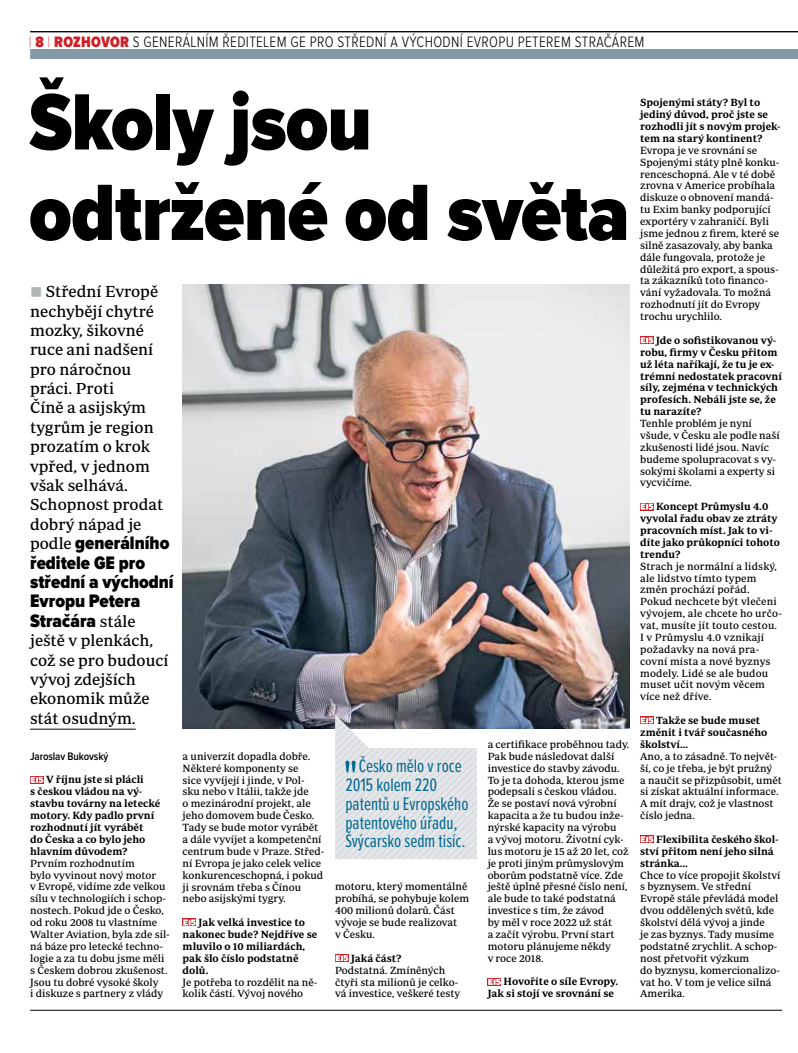
<style>
.page{position:relative;width:798px;height:1053px;background:#fff}
.page>*{position:absolute;margin:0;border:0;box-sizing:border-box;transform-origin:0 0}
.t1{font:900 82.62px/90.4px "Proxima Nova Cond";letter-spacing:-.01em;color:#000}
.t2{font:18.75px/18.8px "Proxima Nova Ex Cn";color:#006991}
.t3{font:900 18.75px/19.4px "Proxima Nova Cond";color:#000}
.t4{font:16.25px/19.4px "Periodico Text";color:#000}
.t5{font:300 15.62px "Proxima Nova Cond";letter-spacing:.02em;color:#000;scale:.96 1}
.t6{font:600 11.25px "Proxima Nova Cond";letter-spacing:-.01em;color:#000}
.t7{font:10.62px/11.9px "Periodico Text";color:#000}
.t8{font:600 10.62px/11.9px "Periodico Text";color:#000}
.s1{font-weight:100;color:#cf1f26}
.s2{font-weight:900;color:#cf1f26}
.s3{color:#b1b4b6}
.s4{font-family:"Periodico Text";font-weight:400;font-size:16.25px}
</style>
<div class="page">
<img style="left:182px;top:284px;width:447px;height:444px">
<svg style="left:335px;top:714px;width:142px;height:145px;background:#d4d6da"></svg>
<hr style="left:30px;top:31px;width:767px;height:1px;background:#000">
<div style="left:30px;top:49px;width:767px;height:10px;background:#849aa6"></div>
<hr style="left:30px;top:1009px;width:751px;height:1px;background:#000">
<hr style="left:30px;top:729px;width:106px;height:1px;background:#000">
<svg style="left:30px;top:776px;width:14px;height:7px"></svg>
<svg style="left:182px;top:918px;width:14px;height:8px"></svg>
<svg style="left:487px;top:978px;width:14px;height:7px"></svg>
<svg style="left:640px;top:336px;width:13px;height:8px"></svg>
<svg style="left:640px;top:503px;width:13px;height:7px"></svg>
<svg style="left:640px;top:716px;width:13px;height:8px"></svg>
<svg style="left:640px;top:835px;width:13px;height:7px"></svg>
<svg style="left:335px;top:954px;width:13px;height:7px"></svg>
<h3 class="t5" style="left:29px;top:35px;width:642px"><span class="s1">|</span> <span class="s2">8</span> <span class="s1">|</span> <span class="s2">ROZHOVOR</span> S GENERÁLNÍM ŘEDITELEM GE PRO STŘEDNÍ A VÝCHODNÍ EVROPU PETEREM STRAČÁREM</h3>
<h1 class="t1" style="left:29px;top:80px;width:602px">Školy jsou odtržené od světa</h1>
<p class="t8" style="left:640px;top:96px;width:142px">Spojenými státy? Byl to jediný důvod, proč jste se rozhodli jít s novým projek&shy;tem na starý kontinent?</p>
<p class="t7" style="left:640px;top:144px;width:141px">Evropa je ve srovnání se<br>Spojenými státy plně konku&shy;renceschopná. Ale v té době zrovna v Americe probíhala diskuze o obnovení mandá&shy;tu Exim banky podporující exportéry v zahraničí. Byli jsme jednou z firem, které se silně zasazovaly, aby banka dále fungovala, protože je důležitá pro export, a spous&shy;ta zákazníků toto financo&shy;vání vyžadovala. To možná rozhodnutí jít do Evropy trochu urychlilo.</p>
<p class="t8" style="left:640px;top:334px;width:143px;text-indent:16px">Jde o sofistikovanou vý&shy;robu, firmy v Česku přitom už léta naříkají, že tu je ex&shy;trémní nedostatek pracovní síly, zejména v technických profesích. Nebáli jste se, že tu narazíte?</p>
<p class="t7" style="left:640px;top:417px;width:141px">Tenhle problém je nyní všude, v Česku ale podle naší zkušenosti lidé jsou. Navíc budeme spolupracovat s vy&shy;sokými školami a experty si vycvičíme.</p>
<p class="t8" style="left:640px;top:500px;width:141px;text-indent:16px">Koncept Průmyslu 4.0 vyvolal řadu obav ze ztráty pracovních míst. Jak to vi&shy;díte jako průkopníci tohoto trendu?</p>
<p class="t7" style="left:640px;top:560px;width:143px">Strach je normální a lidský, ale lidstvo tímto typem změn prochází pořád.<br>Pokud nechcete být vlečeni vývojem, ale chcete ho určo&shy;vat, musíte jít touto cestou.<br>I v Průmyslu 4.0 vznikají požadavky na nová pra&shy;covní místa a nové byznys modely. Lidé se ale budou muset učit novým věcem více než dříve.</p>
<p class="t8" style="left:640px;top:714px;width:129px;text-indent:16px">Takže se bude muset změnit i tvář současného školství…</p>
<p class="t7" style="left:640px;top:750px;width:143px">Ano, a to zásadně. To největ&shy;ší, co je třeba, je být pružný<br>a naučit se přizpůsobit, umět si získat aktuální informace.<br>A mít drajv, což je vlastnost číslo jedna.</p>
<p class="t8" style="left:640px;top:833px;width:140px;text-indent:16px">Flexibilita českého škol&shy;ství přitom není jeho silná stránka…</p>
<p class="t7" style="left:640px;top:868px;width:142px">Chce to více propojit školství s byznysem. Ve střední<br>Evropě stále převládá model dvou oddělených světů, kde školství dělá vývoj a jinde<br>je zas byznys. Tady musíme podstatně zrychlit. A schop&shy;nost přetvořit výzkum<br>do byznysu, komercionalizo&shy;vat ho. V tom je velice silná<br>Amerika.</p>
<h3 class="t4" style="left:30px;top:281px;width:135px"><span class="s3">■</span> Střední Evropě nechybějí chytré mozky, šikovné ruce ani nadšení pro náročnou práci. Proti<br>Číně a asijským tygrům je region prozatím o krok vpřed, v jednom však selhává.<br>Schopnost prodat dobrý nápad je</h3>
<h2 class="t3" style="left:30px;top:534px;width:145px"><span class="s4">podle</span> generálního ředitele GE pro střední a východní<br>Evropu Petera<br>Stračára <span class="s4">stále</span></h2>
<h3 class="t4" style="left:30px;top:630px;width:140px">ještě v plenkách, což se pro budoucí vývoj zdejších ekonomik může stát osudným.</h3>
<p class="t6" style="left:30px;top:750px;width:80px">Jaroslav Bukovský</p>
<p class="t8" style="left:30px;top:773px;width:132px;text-indent:16px">V říjnu jste si plácli<br>s českou vládou na vý&shy;stavbu továrny na letecké motory. Kdy padlo první rozhodnutí jít vyrábět<br>do Česka a co bylo jeho hlavním důvodem?</p>
<p class="t7" style="left:30px;top:856px;width:141px">Prvním rozhodnutím<br>bylo vyvinout nový motor<br>v Evropě, vidíme zde velkou sílu v technologiích i schop&shy;nostech. Pokud jde o Česko, od roku 2008 tu vlastníme<br>Walter Aviation, byla zde sil&shy;ná báze pro letecké techno&shy;logie a za tu dobu jsme měli s Českem dobrou zkušenost.<br>Jsou tu dobré vysoké školy<br>i diskuze s partnery z vlády</p>
<p class="t7" style="left:487px;top:738px;width:143px">a certifikace proběhnou tady.<br>Pak bude následovat další investice do stavby závodu.<br>To je ta dohoda, kterou jsme podepsali s českou vládou.<br>Že se postaví nová výrobní kapacita a že tu budou inže&shy;nýrské kapacity na výrobu<br>a vývoj motoru. Životní cyk&shy;lus motoru je 15 až 20 let, což je proti jiným průmyslovým oborům podstatně více. Zde ještě úplně přesné číslo není, ale bude to také podstatná investice s tím, že závod<br>by měl v roce 2022 už stát<br>a začít výrobu. První start motoru plánujeme někdy<br>v roce 2018.</p>
<p class="t8" style="left:487px;top:975px;width:132px;text-indent:16px">Hovoříte o síle Evropy.<br>Jak si stojí ve srovnání se</p>
<p class="t7" style="left:182px;top:750px;width:143px">a univerzit dopadla dobře.<br>Některé komponenty se<br>sice vyvíjejí i jinde, v Pol&shy;sku nebo v Itálii, takže jde<br>o mezinárodní projekt, ale jeho domovem bude Česko.<br>Tady se bude motor vyrábět a dále vyvíjet a kompetenční centrum bude v Praze. Střed&shy;ní Evropa je jako celek velice konkurenceschopná, i pokud ji srovnám třeba s Čínou nebo asijskými tygry.</p>
<p class="t8" style="left:182px;top:916px;width:136px;text-indent:16px">Jak velká investice to nakonec bude? Nejdříve se mluvilo o 10 miliardách, pak šlo číslo podstatně dolů.</p>
<p class="t7" style="left:182px;top:975px;width:136px">Je potřeba to rozdělit na ně&shy;kolik částí. Vývoj nového</p>
<h2 class="t2" style="left:345px;top:757px;width:125px;text-indent:13px">Česko mělo v roce<br>2015 kolem 220 patentů u Evropského patentového úřadu,<br>Švýcarsko sedm tisíc.</h2>
<p class="t7" style="left:335px;top:880px;width:135px">motoru, který momentálně probíhá, se pohybuje kolem<br>400 milionů dolarů. Část vývoje se bude realizovat<br>v Česku.</p>
<p class="t8" style="left:351px;top:951px;width:52px">Jaká část?</p>
<p class="t7" style="left:335px;top:963px;width:126px">Podstatná. Zmíněných čtyři sta milionů je celko&shy;vá investice, veškeré testy</p>
</div>
